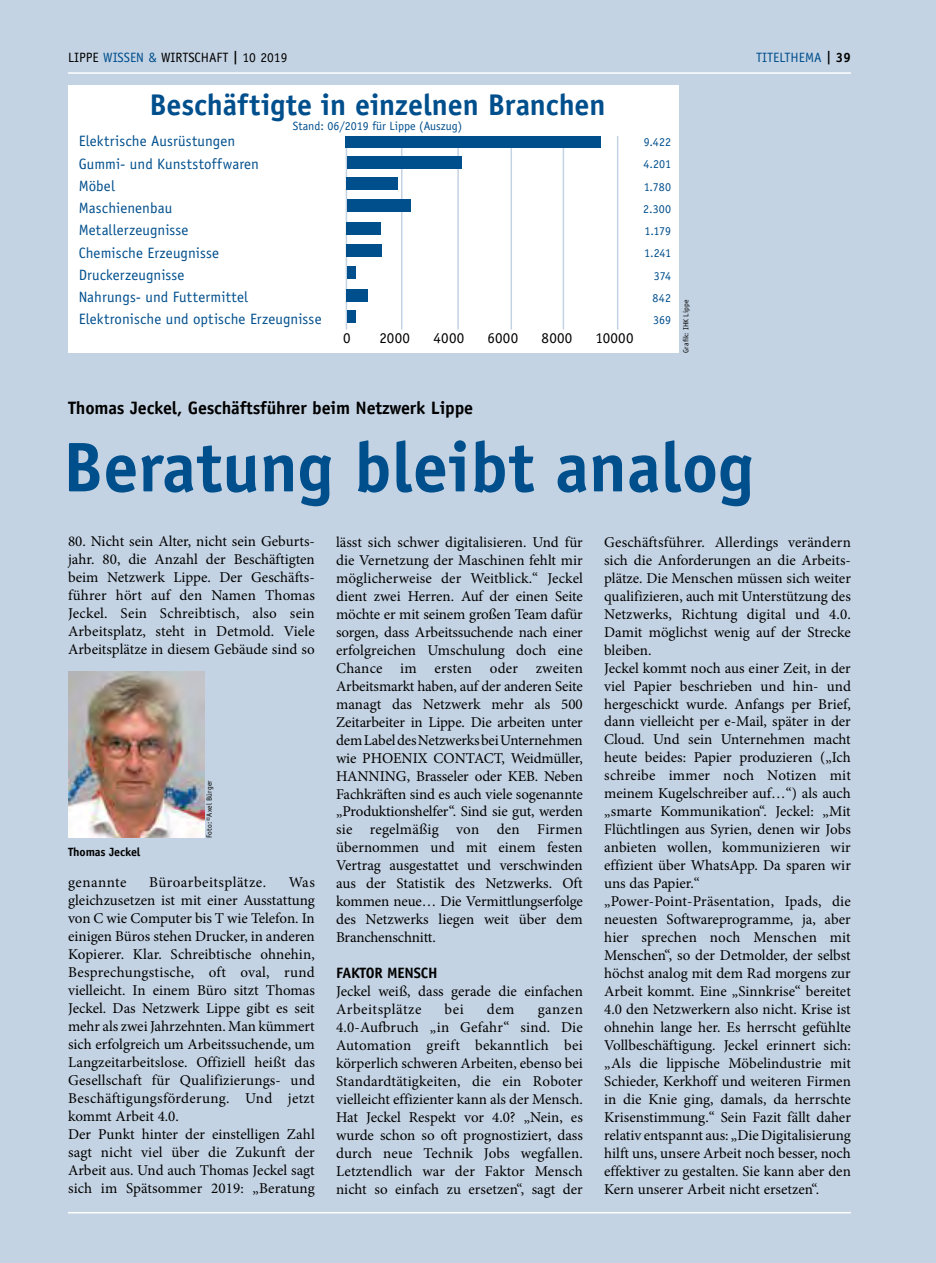
<style>
.page{position:relative;width:936px;height:1263px;background:#fff}
.page>*{position:absolute;margin:0;border:0;box-sizing:border-box;transform-origin:0 0}
.t1{font:700 70.5px "Officina Sans";color:#004f8d}
.t2{font:700 30px "Officina Sans";letter-spacing:-.005em;color:#004f8d}
.t3{font:700 18px "Officina Sans";letter-spacing:-.01em;color:#000}
.t4{font:15px/18px "Minion Pro";color:#000}
.t5{font:15px/22.2px "Officina Sans";letter-spacing:.005em;color:#004f8d}
.t6{font:15px "Officina Sans";letter-spacing:.015em;color:#000}
.t7{font:15px "Minion Pro";letter-spacing:.035em;color:#000}
.t8{font:700 15px "Officina Sans";letter-spacing:-.01em;color:#000}
.t9{font:15px "Minion Pro";letter-spacing:.03em;color:#000}
.t10{font:13.5px "Officina Sans";color:#000}
.t11{font:13.5px "Officina Sans";color:#004f8d}
.t12{font:12px/22.2px "Officina Sans";color:#004f8d;text-align:right}
.t13{font:700 12px "Officina Sans";letter-spacing:-.01em;color:#000}
.t14{font:7.5px "Officina Sans";letter-spacing:.025em;color:#000}
.s1{color:#004f8d}
.s2{font-weight:700}
.s3{font-weight:700;color:#000}
</style>
<div class="page">
<div style="left:0;top:0;width:935px;height:1263px;background:#c4d3e3"></div>
<div style="left:68px;top:85px;width:610px;height:268px;background:#fff"></div>
<hr style="left:345px;top:136px;width:2px;height:194px;background:#c4d3e3">
<hr style="left:401px;top:136px;width:1px;height:194px;background:#c4d3e3">
<hr style="left:457px;top:136px;width:2px;height:194px;background:#c4d3e3">
<hr style="left:510px;top:136px;width:2px;height:194px;background:#c4d3e3">
<hr style="left:562px;top:136px;width:2px;height:194px;background:#c4d3e3">
<hr style="left:617px;top:136px;width:1px;height:194px;background:#c4d3e3">
<div style="left:345px;top:136px;width:256px;height:12px;background:#004f8d"></div>
<div style="left:347px;top:156px;width:114px;height:13px;background:#004f8d"></div>
<div style="left:347px;top:178px;width:51px;height:12px;background:#004f8d"></div>
<div style="left:347px;top:199px;width:63px;height:13px;background:#004f8d"></div>
<div style="left:347px;top:222px;width:34px;height:13px;background:#004f8d"></div>
<div style="left:347px;top:244px;width:35px;height:13px;background:#004f8d"></div>
<div style="left:347px;top:266px;width:8px;height:13px;background:#004f8d"></div>
<div style="left:347px;top:289px;width:21px;height:13px;background:#004f8d"></div>
<div style="left:347px;top:310px;width:8px;height:13px;background:#004f8d"></div>
<hr style="left:68px;top:72px;width:782px;height:2px;background:#fff">
<hr style="left:68px;top:1212px;width:782px;height:1px;background:#fff">
<img style="left:68px;top:672px;width:136px;height:166px">
<p class="t10" style="left:68px;top:49px;width:221px">LIPPE <span class="s1">WISSEN &amp;</span> WIRTSCHAFT <span class="s2">|</span> 10 2019</p>
<h2 class="t2" style="left:149px;top:86px;width:457px">Beschäftigte in einzelnen Branchen</h2>
<p class="t12" style="left:293px;top:114px;width:171px">Stand: 06/2019 für Lippe (Auszug)</p>
<p class="t5" style="left:79px;top:130px;width:244px">Elektrische Ausrüstungen<br>Gummi- und Kunststoffwaren<br>Möbel<br>Maschienenbau<br>Metallerzeugnisse<br>Chemische Erzeugnisse<br>Druckerzeugnisse<br>Nahrungs- und Futtermittel<br>Elektronische und optische Erzeugnisse</p>
<p class="t6" style="left:343px;top:329px;width:9px">0</p>
<p class="t6" style="left:379px;top:329px;width:32px">2000</p>
<p class="t6" style="left:433px;top:329px;width:32px">4000</p>
<p class="t6" style="left:487px;top:329px;width:32px">6000</p>
<p class="t6" style="left:541px;top:329px;width:32px">8000</p>
<p class="t6" style="left:595px;top:329px;width:39px">10000</p>
<p class="t12" style="left:643px;top:131px;width:30px">9.422<br>4.201<br>1.780<br>2.300<br>1.179<br>1.241<br>374<br>842<br>369</p>
<p class="t14" style="left:681px;top:353px;width:55px;rotate:-90deg">Grafik: IHK Lippe</p>
<p class="t3" style="left:68px;top:396px;width:406px">Thomas Jeckel, Geschäftsführer beim Netzwerk Lippe</p>
<p class="t11" style="left:756px;top:49px;width:96px">TITELTHEMA <span class="s3">| 39</span></p>
<h1 class="t1" style="left:63px;top:423px;width:692px">Beratung bleibt analog</h1>
<p class="t4" style="left:68px;top:532px;width:248px">80. Nicht sein Alter, nicht sein Geburts&shy;jahr. 80, die Anzahl der Beschäftigten beim Netzwerk Lippe. Der Geschäfts&shy;führer hört auf den Namen Thomas Jeckel. Sein Schreibtisch, also sein Arbeitsplatz, steht in Detmold. Viele Arbeitsplätze in diesem Gebäude sind so</p>
<p class="t13" style="left:68px;top:844px;width:74px">Thomas Jeckel</p>
<p class="t14" style="left:205px;top:838px;width:59px;rotate:-90deg">Foto:©Axel Bürger</p>
<p class="t9" style="left:68px;top:872px;width:60px">genannte</p>
<p class="t7" style="left:149px;top:872px;width:118px">Büroarbeitsplätze.</p>
<p class="t4" style="left:68px;top:874px;width:248px;text-indent:220px">Was gleichzusetzen ist mit einer Ausstattung von C wie Computer bis T wie Telefon. In einigen Büros stehen Drucker, in anderen Kopierer. Klar. Schreibtische ohnehin, Besprechungstische, oft oval, rund vielleicht. In einem Büro sitzt Thomas Jeckel. Das Netzwerk Lippe gibt es seit mehr als zwei Jahrzehnten. Man kümmert sich erfolgreich um Arbeitssuchende, um Langzeitarbeitslose. Offiziell heißt das Gesellschaft für Qualifizierungs- und Beschäftigungsförderung. Und jetzt kommt Arbeit 4.0.<br>Der Punkt hinter der einstelligen Zahl sagt nicht viel über die Zukunft der Arbeit aus. Und auch Thomas Jeckel sagt sich im Spätsommer 2019: „Beratung</p>
<p class="t4" style="left:336px;top:533px;width:248px;text-align:justify">lässt sich schwer digitalisieren. Und für die Vernetzung der Maschinen fehlt mir möglicherweise der Weitblick.“ Jeckel dient zwei Herren. Auf der einen Seite möchte er mit seinem großen Team dafür sorgen, dass Arbeitssuchende nach einer erfolgreichen Umschulung doch eine Chance im ersten oder zweiten Arbeitsmarkt haben, auf der anderen Seite managt das Netzwerk mehr als 500<br>Zeitarbeiter in Lippe. Die arbeiten unter dem Label des Netzwerks bei Unternehmen wie PHOENIX CONTACT, Weidmüller, HANNING, Brasseler oder KEB. Neben Fachkräften sind es auch viele sogenannte „Produktionshelfer“. Sind sie gut, werden sie regelmäßig von den Firmen übernommen und mit einem festen Vertrag ausgestattet und verschwinden aus der Statistik des Netzwerks. Oft kommen neue… Die Vermittlungserfolge des Netzwerks liegen weit über dem Branchenschnitt.</p>
<p class="t8" style="left:336px;top:964px;width:103px">FAKTOR MENSCH</p>
<p class="t4" style="left:336px;top:983px;width:248px">Jeckel weiß, dass gerade die einfachen<br>Arbeitsplätze</p>
<p class="t4" style="left:444px;top:1001px;width:21px">bei</p>
<p class="t4" style="left:487px;top:1001px;width:29px">dem</p>
<p class="t4" style="left:336px;top:1001px;width:248px;text-align:justify;text-indent:201px">ganzen 4.0-Aufbruch „in Gefahr“ sind. Die Automation greift bekanntlich bei körperlich schweren Arbeiten, ebenso bei Standardtätigkeiten, die ein Roboter vielleicht effizienter kann als der Mensch.<br>Hat Jeckel Respekt vor 4.0? „Nein, es wurde schon so oft prognostiziert, dass durch neue Technik Jobs wegfallen.<br>Letztendlich war der Faktor Mensch nicht so einfach zu ersetzen“, sagt der</p>
<p class="t4" style="left:604px;top:533px;width:248px">Geschäftsführer. Allerdings verändern sich die Anforderungen an die Arbeits&shy;plätze. Die Menschen müssen sich weiter qualifizieren, auch mit Unterstützung des Netzwerks, Richtung digital und 4.0.<br>Damit möglichst wenig auf der Strecke bleiben.<br>Jeckel kommt noch aus einer Zeit, in der viel Papier beschrieben und hin- und hergeschickt wurde. Anfangs per Brief, dann vielleicht per e-Mail, später in der Cloud. Und sein Unternehmen macht heute beides: Papier produzieren („Ich schreibe immer noch Notizen mit meinem Kugelschreiber auf…“) als auch „smarte Kommunikation“. Jeckel: „Mit Flüchtlingen aus Syrien, denen wir Jobs anbieten wollen, kommunizieren wir effizient über WhatsApp. Da sparen wir uns das Papier.“ „Power-Point-Präsentation, Ipads, die neuesten Softwareprogramme, ja, aber hier sprechen noch Menschen mit Menschen“, so der Detmolder, der selbst höchst analog mit dem Rad morgens zur Arbeit kommt. Eine „Sinnkrise“ bereitet 4.0 den Netzwerkern also nicht. Krise ist ohnehin lange her. Es herrscht gefühlte Vollbeschäftigung. Jeckel erinnert sich: „Als die lippische Möbelindustrie mit Schieder, Kerkhoff und weiteren Firmen in die Knie ging, damals, da herrschte Krisenstimmung.“ Sein Fazit fällt daher relativ entspannt aus: „Die Digitalisierung hilft uns, unsere Arbeit noch besser, noch effektiver zu gestalten. Sie kann aber den Kern unserer Arbeit nicht ersetzen“.</p>
</div>
